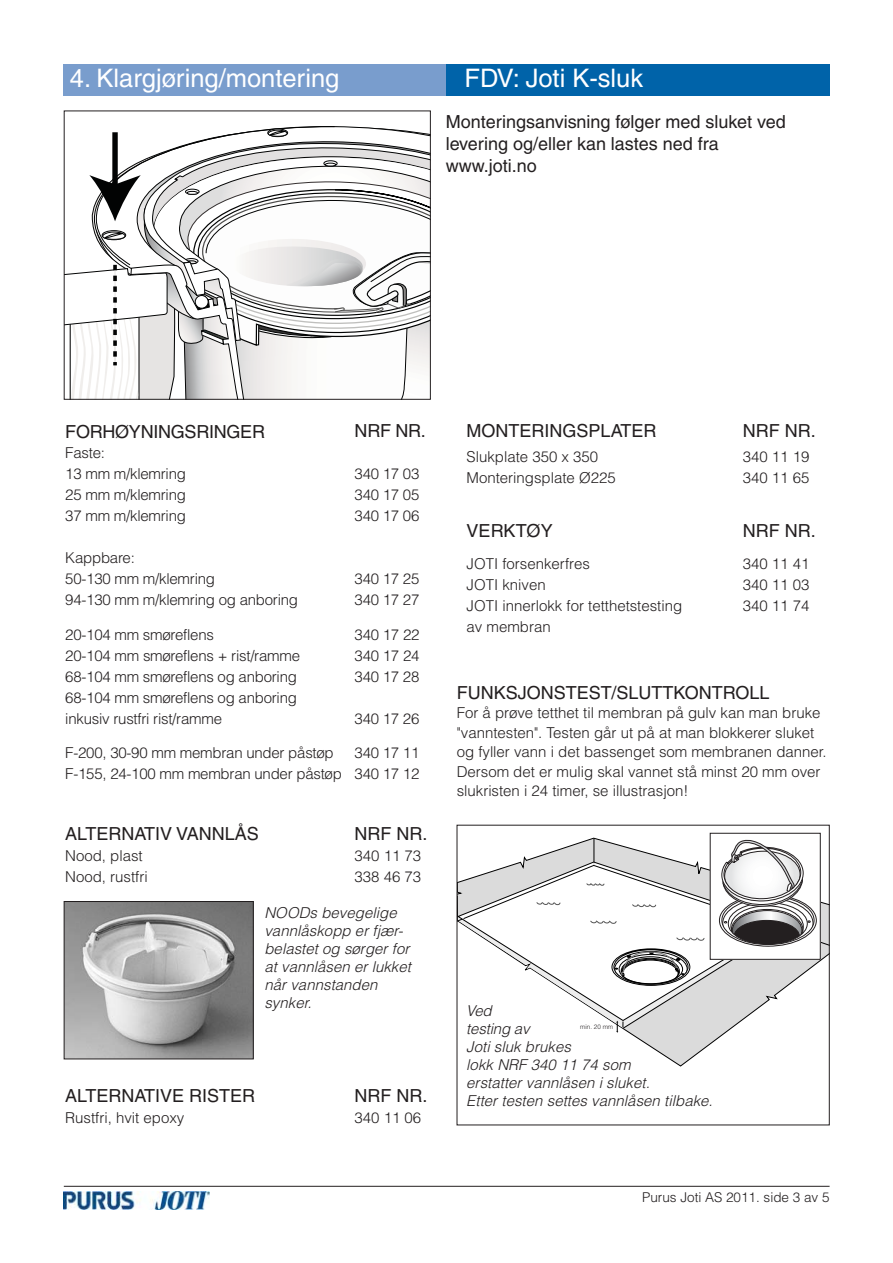
<style>
.page{position:relative;width:893px;height:1263px;background:#fff}
.page>*{position:absolute;margin:0;border:0;box-sizing:border-box;transform-origin:0 0}
.t1{font:25.5px "Helvetica";color:#fff}
.t2{font:18px/21.6px "Helvetica";color:#231f20}
.t3{font:300 15px/21px "Helvetica";color:#231f20}
.t4{font:italic 300 15px/18px "Helvetica";letter-spacing:.005em;color:#231f20}
.t5{font:300 13.5px "Helvetica";color:#231f20}
.t6{font:300 6.3px "Helvetica";color:#231f20}
</style>
<div class="page">
<hr style="left:64px;top:1186px;width:765px;height:1px;background:#231f20">
<img style="left:64px;top:1191px;width:146px;height:18px">
<div style="left:63px;top:64px;width:383px;height:32px;background:#799dcd"></div>
<div style="left:446px;top:64px;width:383px;height:32px;background:#0063a9"></div>
<svg style="left:66px;top:126px;width:363px;height:272px"></svg>
<div style="left:64px;top:111px;width:367px;height:289px;border:1px solid #231f20"></div>
<img style="left:66px;top:903px;width:185px;height:154px">
<div style="left:64px;top:901px;width:189px;height:158px;border:1px solid #231f20"></div>
<svg style="left:629px;top:1033px;width:97px;height:33px;fill:#dbdbdb"></svg>
<svg style="left:457px;top:838px;width:372px;height:195px"></svg>
<div style="left:710px;top:833px;width:110px;height:127px;border:1px solid #231f20"></div>
<h1 class="t1" style="left:70px;top:69px;width:271px">4. Klargjøring/montering</h1>
<h1 class="t1" style="left:464px;top:69px;width:180px">FDV: Joti K-sluk</h1>
<p class="t2" style="left:446px;top:113px;width:341px">Monteringsanvisning følger med sluket ved levering og/eller kan lastes ned fra www.joti.no</p>
<p class="t2" style="left:65px;top:422px;width:201px">FORHØYNINGSRINGER</p>
<p class="t2" style="left:354px;top:422px;width:73px">NRF NR.</p>
<p class="t3" style="left:65px;top:444px;width:122px">Faste:<br>13 mm m/klemring</p>
<p class="t3" style="left:354px;top:465px;width:66px">340 17 03</p>
<p class="t3" style="left:65px;top:486px;width:122px">25 mm m/klemring</p>
<p class="t3" style="left:354px;top:486px;width:66px">340 17 05</p>
<p class="t3" style="left:65px;top:507px;width:122px">37 mm m/klemring</p>
<p class="t3" style="left:354px;top:507px;width:66px">340 17 06</p>
<p class="t3" style="left:65px;top:549px;width:151px">Kappbare:<br>50-130 mm m/klemring</p>
<p class="t3" style="left:354px;top:570px;width:66px">340 17 25</p>
<p class="t3" style="left:65px;top:591px;width:234px">94-130 mm m/klemring og anboring</p>
<p class="t3" style="left:354px;top:591px;width:66px">340 17 27</p>
<p class="t3" style="left:65px;top:625px;width:150px">20-104 mm smøreflens</p>
<p class="t3" style="left:354px;top:625px;width:66px">340 17 22</p>
<p class="t3" style="left:65px;top:646px;width:236px">20-104 mm smøreflens + rist/ramme</p>
<p class="t3" style="left:354px;top:646px;width:66px">340 17 24</p>
<p class="t3" style="left:65px;top:667px;width:233px">68-104 mm smøreflens og anboring</p>
<p class="t3" style="left:354px;top:667px;width:66px">340 17 28</p>
<p class="t3" style="left:65px;top:688px;width:233px">68-104 mm smøreflens og anboring inkusiv rustfri rist/ramme</p>
<p class="t3" style="left:354px;top:709px;width:66px">340 17 26</p>
<p class="t3" style="left:65px;top:744px;width:270px">F-200, 30-90 mm membran under påstøp</p>
<p class="t3" style="left:65px;top:744px;width:355px;text-align:right">340 17 11<br>F-155, 24-100 mm membran under påstøp 340 17 12</p>
<p class="t2" style="left:65px;top:825px;width:195px">ALTERNATIV VANNLÅS</p>
<p class="t2" style="left:354px;top:825px;width:74px">NRF NR.</p>
<p class="t3" style="left:65px;top:847px;width:79px">Nood, plast</p>
<p class="t3" style="left:354px;top:847px;width:68px">340 11 73</p>
<p class="t3" style="left:65px;top:868px;width:84px">Nood, rustfri</p>
<p class="t3" style="left:354px;top:868px;width:68px">338 46 73</p>
<p class="t4" style="left:264px;top:905px;width:151px">NOODs bevegelige vannlåskopp er fjær&shy;belastet og sørger for at vannlåsen er lukket når vannstanden synker.</p>
<p class="t2" style="left:65px;top:1086px;width:191px">ALTERNATIVE RISTER</p>
<p class="t2" style="left:354px;top:1086px;width:74px">NRF NR.</p>
<p class="t3" style="left:65px;top:1108px;width:120px">Rustfri, hvit epoxy</p>
<p class="t3" style="left:354px;top:1108px;width:68px">340 11 06</p>
<p class="t2" style="left:466px;top:422px;width:191px">MONTERINGSPLATER</p>
<p class="t2" style="left:742px;top:422px;width:74px">NRF NR.</p>
<p class="t3" style="left:466px;top:448px;width:133px">Slukplate 350 x 350</p>
<p class="t3" style="left:742px;top:448px;width:68px">340 11 19</p>
<p class="t3" style="left:466px;top:469px;width:150px">Monteringsplate Ø225</p>
<p class="t3" style="left:742px;top:469px;width:68px">340 11 65</p>
<p class="t2" style="left:466px;top:521px;width:87px">VERKTØY</p>
<p class="t2" style="left:742px;top:521px;width:74px">NRF NR.</p>
<p class="t3" style="left:466px;top:555px;width:125px">JOTI forsenkerfres</p>
<p class="t3" style="left:742px;top:555px;width:68px">340 11 41</p>
<p class="t3" style="left:466px;top:576px;width:81px">JOTI kniven</p>
<p class="t3" style="left:742px;top:576px;width:68px">340 11 03</p>
<p class="t3" style="left:466px;top:597px;width:217px">JOTI innerlokk for tetthetstesting</p>
<p class="t3" style="left:742px;top:597px;width:68px">340 11 74</p>
<p class="t3" style="left:466px;top:618px;width:86px">av membran</p>
<p class="t2" style="left:456px;top:683px;width:314px">FUNKSJONSTEST/SLUTTKONTROLL</p>
<p class="t3" style="left:456px;top:704px;width:371px;line-height:19.5px">For å prøve tetthet til membran på gulv kan man bruke "vanntesten". Testen går ut på at man blokkerer sluket og fyller vann i det bassenget som membranen danner.<br>Dersom det er mulig skal vannet stå minst 20 mm over slukristen i 24 timer, se illustrasjon!</p>
<p class="t4" style="left:466px;top:1003px;width:251px">Ved<br>testing av<br>Joti sluk brukes<br>lokk NRF 340 11 74 som<br>erstatter vannlåsen i sluket.<br>Etter testen settes vannlåsen tilbake.</p>
<p class="t6" style="left:580px;top:1024px;width:34px">min. 20 mm</p>
<p class="t5" style="left:642px;top:1193px;width:189px">Purus Joti AS 2011. side 3 av 5</p>
</div>
